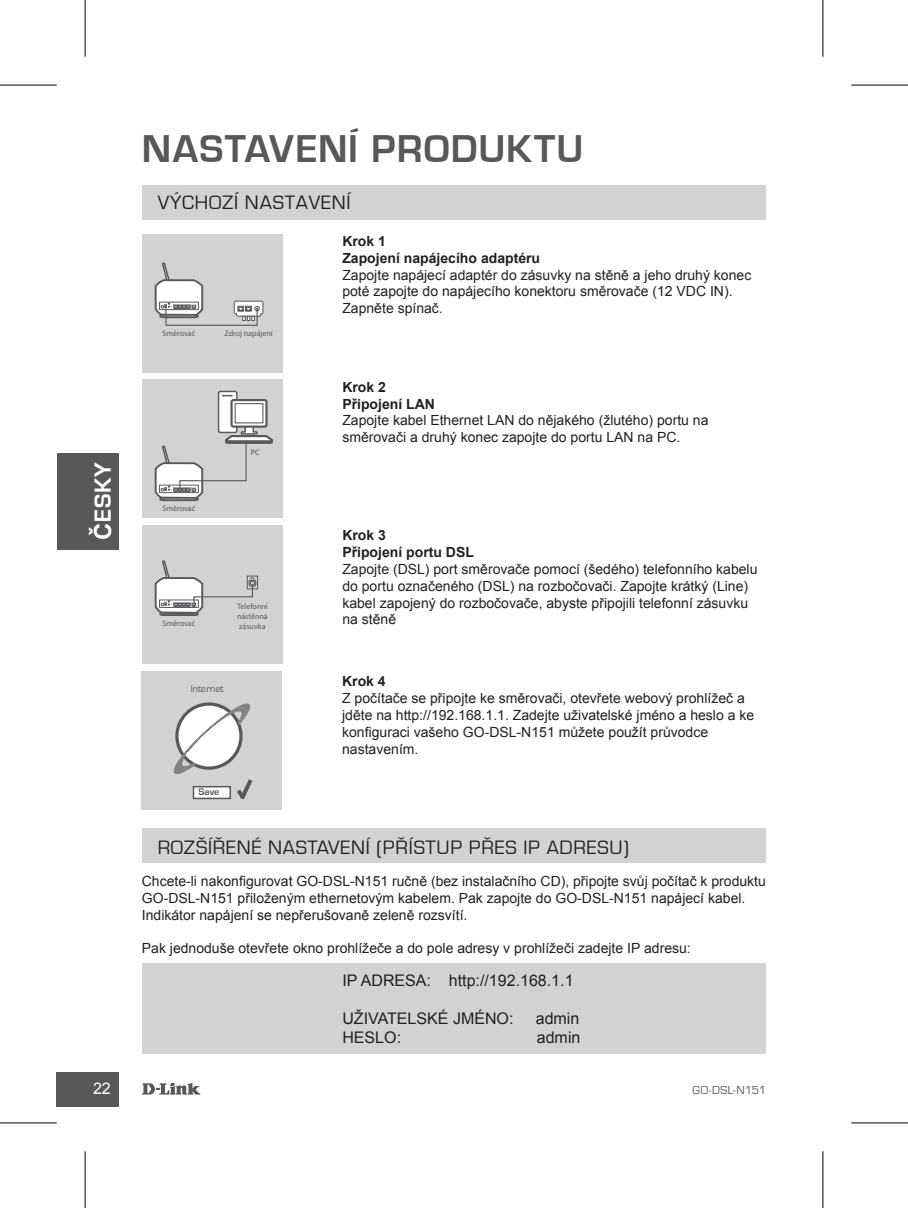
<style>
.page{position:relative;width:908px;height:1208px;background:#fff}
.page>*{position:absolute;margin:0;border:0;box-sizing:border-box;transform-origin:0 0}
.t1{font:700 40px "Eurostile";letter-spacing:.03em;color:#57585a}
.t2{font:700 24px "Eurostile";color:#fff}
.t3{font:20px "Eurostar";letter-spacing:.04em;color:#231f20}
.t4{font:20px "Eurostile";letter-spacing:.04em;color:#231f20}
.t5{font:16px "Arial";color:#231f20}
.t6{font:16px "Arial";color:#fff}
.t7{font:14px/16.8px "Arial";color:#231f20}
.t8{font:700 14px/16.8px "Arial";color:#231f20}
.t9{font:12px "Eurostile";letter-spacing:.025em;color:#57585a}
.t10{font:10px "Eurostile";color:#57585a}
.t11{font:700 10px "Eurostile";color:#57585a}
.t12{font:8px/9.6px "Myriad Pro";color:#57585a;text-align:justify}
.s1{font-family:"Arial"}
</style>
<div class="page">
<svg style="left:142px;top:1082px;width:58px;height:12px"></svg>
<div style="left:57px;top:1072px;width:62px;height:34px;background:#57585a"></div>
<div style="left:57px;top:453px;width:62px;height:96px;background:#57585a"></div>
<div style="left:142px;top:234px;width:140px;height:138px;background:#d1d2d4"></div>
<div style="left:142px;top:380px;width:140px;height:138px;background:#d1d2d4"></div>
<div style="left:142px;top:525px;width:140px;height:138px;background:#d1d2d4"></div>
<div style="left:142px;top:186px;width:623px;height:34px;background:#d1d2d4"></div>
<div style="left:142px;top:829px;width:623px;height:34px;background:#d1d2d4"></div>
<div style="left:142px;top:962px;width:623px;height:91px;background:#d1d2d4"></div>
<div style="left:247px;top:576px;width:11px;height:13px;border:1px solid #57585a"></div>
<svg style="left:155px;top:262px;width:109px;height:64px"></svg>
<svg style="left:155px;top:390px;width:118px;height:111px"></svg>
<svg style="left:155px;top:560px;width:101px;height:56px"></svg>
<div style="left:142px;top:671px;width:140px;height:138px;background:#d1d2d4"></div>
<svg style="left:173px;top:702px;width:80px;height:98px"></svg>
<hr style="left:0;top:85px;width:57px;height:1px;background:#000">
<hr style="left:850px;top:85px;width:57px;height:1px;background:#000">
<hr style="left:0;top:1122px;width:57px;height:1px;background:#000">
<hr style="left:850px;top:1122px;width:57px;height:1px;background:#000">
<hr style="left:85px;top:0;width:1px;height:57px;background:#000">
<hr style="left:85px;top:1151px;width:1px;height:57px;background:#000">
<hr style="left:822px;top:0;width:1px;height:57px;background:#000">
<hr style="left:822px;top:1151px;width:1px;height:57px;background:#000">
<h1 class="t1" style="left:142px;top:127px;width:443px">NASTAVENÍ PRODUKTU</h1>
<h3 class="t4" style="left:158px;top:192px;width:194px">VÝCHOZÍ NASTAVENÍ</h3>
<h2 class="t2" style="left:90px;top:540px;width:80px;rotate:-90deg"><span class="s1">Č</span>ESKY</h2>
<p class="t12" style="left:162px;top:329px;width:34px">Směrovač</p>
<p class="t12" style="left:224px;top:329px;width:50px">Zdroj napájení</p>
<p class="t12" style="left:162px;top:504px;width:34px">Směrovač</p>
<p class="t12" style="left:162px;top:618px;width:34px">Směrovač</p>
<p class="t12" style="left:251px;top:448px;width:10px">PC</p>
<p class="t12" style="left:237px;top:602px;width:32px">Telefonní nástěnná zásuvka</p>
<p class="t10" style="left:191px;top:683px;width:34px">Internet</p>
<p class="t11" style="left:198px;top:786px;width:22px">Save</p>
<p class="t8" style="left:342px;top:233px;width:199px">Krok 1<br>Zapojení napájecího adaptéru</p>
<p class="t7" style="left:342px;top:266px;width:410px">Zapojte napájecí adaptér do zásuvky na stěně a jeho druhý konec poté zapojte do napájecího konektoru směrovače (12 VDC IN).<br>Zapněte spínač.</p>
<p class="t8" style="left:342px;top:379px;width:94px">Krok 2<br>Připojení LAN</p>
<p class="t7" style="left:342px;top:412px;width:367px">Zapojte kabel Ethernet LAN do nějakého (žlutého) portu na směrovači a druhý konec zapojte do portu LAN na PC.</p>
<p class="t8" style="left:342px;top:527px;width:133px">Krok 3<br>Připojení portu DSL</p>
<p class="t7" style="left:342px;top:561px;width:416px">Zapojte (DSL) port směrovače pomocí (šedého) telefonního kabelu do portu označeného (DSL) na rozbočovači. Zapojte krátký (Line) kabel zapojený do rozbočovače, abyste připojili telefonní zásuvku na stěně</p>
<p class="t8" style="left:342px;top:673px;width:45px">Krok 4</p>
<p class="t7" style="left:342px;top:690px;width:413px">Z počítače se připojte ke směrovači, otevřete webový prohlížeč a jděte na http://192.168.1.1. Zadejte uživatelské jméno a heslo a ke konfiguraci vašeho GO-DSL-N151 můžete použít průvodce nastavením.</p>
<h3 class="t3" style="left:158px;top:834px;width:472px">ROZŠÍŘENÉ NASTAVENÍ (PŘÍSTUP PŘES IP ADRESU)</h3>
<p class="t7" style="left:142px;top:873px;width:625px">Chcete-li nakonfigurovat GO-DSL-N151 ručně (bez instalačního CD), připojte svůj počítač k produktu<br>GO-DSL-N151 přiloženým ethernetovým kabelem. Pak zapojte do GO-DSL-N151 napájecí kabel.<br>Indikátor napájení se nepřerušovaně zeleně rozsvítí.</p>
<p class="t7" style="left:142px;top:940px;width:550px">Pak jednoduše otevřete okno prohlížeče a do pole adresy v prohlížeči zadejte IP adresu:</p>
<p class="t5" style="left:342px;top:969px;width:232px">IP ADRESA: http://192.168.1.1</p>
<p class="t5" style="left:342px;top:1008px;width:172px">UŽIVATELSKÉ JMÉNO:</p>
<p class="t5" style="left:535px;top:1008px;width:45px">admin</p>
<p class="t5" style="left:342px;top:1027px;width:60px">HESLO:</p>
<p class="t5" style="left:536px;top:1027px;width:45px">admin</p>
<p class="t6" style="left:93px;top:1078px;width:19px">22</p>
<p class="t9" style="left:692px;top:1084px;width:75px">GO-DSL-N151</p>
</div>
